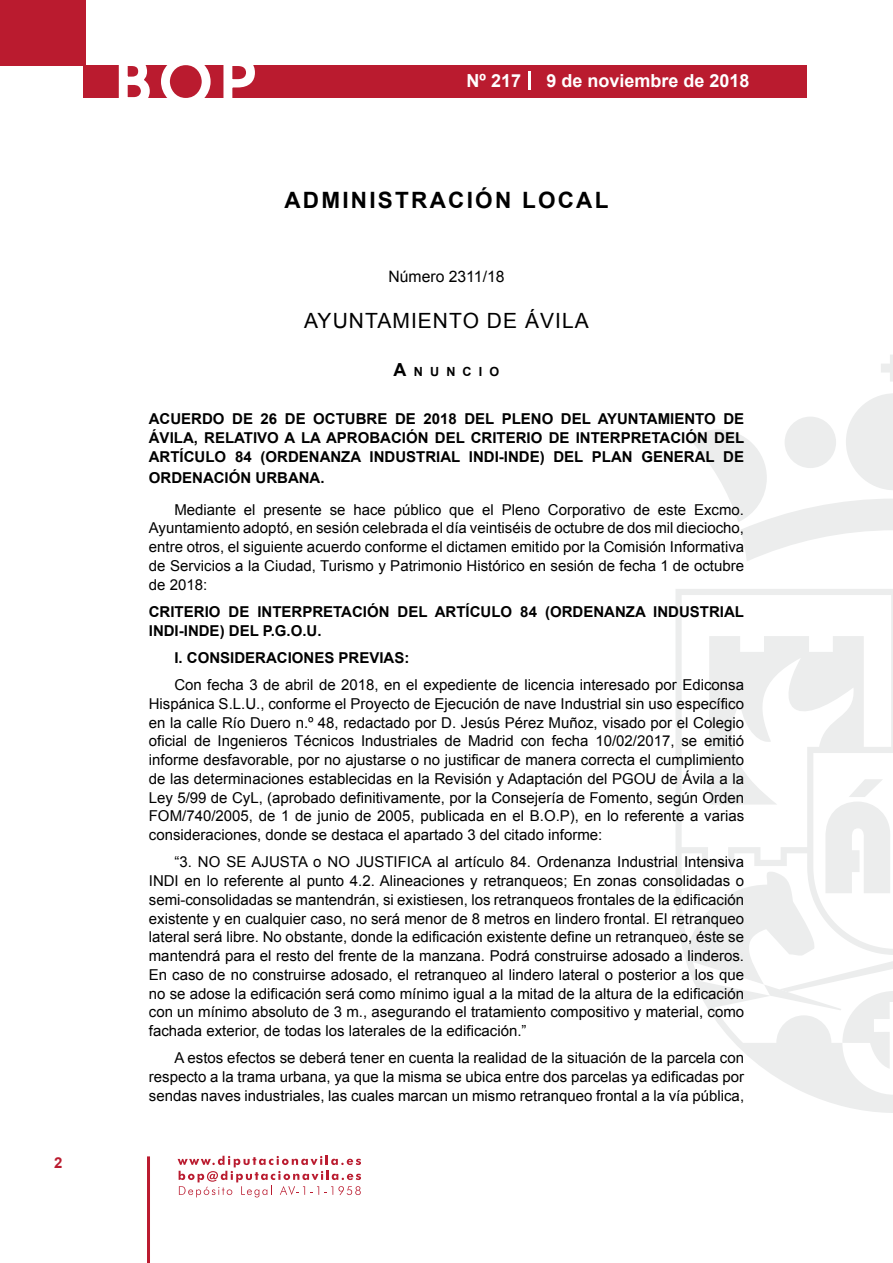
<style>
.page{position:relative;width:893px;height:1263px;background:#fff}
.page>*{position:absolute;margin:0;border:0;box-sizing:border-box;transform-origin:0 0}
.t1{font:500 61.5px "Avant Garde";color:#fff}
.t2{font:700 22.5px "Arial";letter-spacing:.1em;color:#000}
.t3{font:21px "Arial";letter-spacing:.05em;color:#000}
.t4{font:700 18px "Arial";color:#fff}
.t5{font:15.75px "Arial";color:#000}
.t6{font:15px/18.8px "Arial";color:#000;text-align:justify}
.t7{font:700 15px/18.8px "Arial";color:#000;text-align:justify}
.t8{font:700 15px "Arial";color:#ba1b2f}
.t9{font:700 12.6px "Arial";letter-spacing:.57em;color:#000}
.s1{font-size:18px}
</style>
<div class="page">
<svg style="left:178px;top:1156px;width:183px;height:41px"></svg>
<hr style="left:147px;top:1156px;width:3px;height:107px;background:#ba1b2f">
<div style="left:0;top:0;width:85px;height:66px;background:#ba1b2f"></div>
<div style="left:84px;top:65px;width:723px;height:33px;background:#ba1b2f"></div>
<svg style="left:118px;top:65px;width:32px;height:33px"></svg>
<svg style="left:161px;top:65px;width:50px;height:33px"></svg>
<svg style="left:223px;top:65px;width:32px;height:33px"></svg>
<svg style="left:529px;top:71px;width:2px;height:19px"></svg>
<svg style="left:881px;top:355px;width:12px;height:27px"></svg>
<svg style="left:690px;top:393px;width:203px;height:168px"></svg>
<svg style="left:676px;top:589px;width:217px;height:524px"></svg>
<svg style="left:764px;top:984px;width:129px;height:86px"></svg>
<svg style="left:825px;top:779px;width:66px;height:114px"></svg>
<p class="t8" style="left:54px;top:1153px;width:10px">2</p>
<h1 class="t1" style="left:115px;top:44px;width:141px">BOP</h1>
<p class="t4" style="left:467px;top:69px;width:56px">Nº 217</p>
<p class="t4" style="left:546px;top:69px;width:205px">9 de noviembre de 2018</p>
<h2 class="t2" style="left:284px;top:185px;width:325px">ADMINISTRACIÓN LOCAL</h2>
<p class="t5" style="left:388px;top:266px;width:118px">Número 2311/18</p>
<h3 class="t3" style="left:304px;top:307px;width:286px">AYUNTAMIENTO DE ÁVILA</h3>
<p class="t9" style="left:394px;top:363px;width:107px"><span class="s1">A</span>NUNCIO</p>
<p class="t7" style="left:149px;top:410px;width:597px">ACUERDO DE 26 DE OCTUBRE DE 2018 DEL PLENO DEL AYUNTAMIENTO DE ÁVILA, RELATIVO A LA APROBACIÓN DEL CRITERIO DE INTERPRETACIÓN DEL ARTÍCULO 84 (ORDENANZA INDUSTRIAL INDI-INDE) DEL PLAN GENERAL DE</p>
<p class="t7" style="left:149px;top:469px;width:177px">ORDENACIÓN URBANA.</p>
<p class="t6" style="left:149px;top:500px;width:597px;text-indent:26px">Mediante el presente se hace público que el Pleno Corporativo de este Excmo.<br>Ayuntamiento adoptó, en sesión celebrada el día veintiséis de octubre de dos mil dieciocho, entre otros, el siguiente acuerdo conforme el dictamen emitido por la Comisión Informativa de Servicios a la Ciudad, Turismo y Patrimonio Histórico en sesión de fecha 1 de octubre de 2018:</p>
<p class="t7" style="left:149px;top:603px;width:597px">CRITERIO DE INTERPRETACIÓN DEL ARTÍCULO 84 (ORDENANZA INDUSTRIAL<br>INDI-INDE) DEL P.G.O.U.</p>
<p class="t7" style="left:174px;top:649px;width:237px">I. CONSIDERACIONES PREVIAS:</p>
<p class="t6" style="left:149px;top:676px;width:597px;text-indent:26px">Con fecha 3 de abril de 2018, en el expediente de licencia interesado por Ediconsa Hispánica S.L.U., conforme el Proyecto de Ejecución de nave Industrial sin uso específico en la calle Río Duero n.º 48, redactado por D. Jesús Pérez Muñoz, visado por el Colegio oficial de Ingenieros Técnicos Industriales de Madrid con fecha 10/02/2017, se emitió informe desfavorable, por no ajustarse o no justificar de manera correcta el cumplimiento de las determinaciones establecidas en la Revisión y Adaptación del PGOU de Ávila a la Ley 5/99 de CyL, (aprobado definitivamente, por la Consejería de Fomento, según Orden FOM/740/2005, de 1 de junio de 2005, publicada en el B.O.P), en lo referente a varias consideraciones, donde se destaca el apartado 3 del citado informe:</p>
<p class="t6" style="left:149px;top:853px;width:597px;text-indent:26px">“3. NO SE AJUSTA o NO JUSTIFICA al artículo 84. Ordenanza Industrial Intensiva INDI en lo referente al punto 4.2. Alineaciones y retranqueos; En zonas consolidadas o semi-consolidadas se mantendrán, si existiesen, los retranqueos frontales de la edificación existente y en cualquier caso, no será menor de 8 metros en lindero frontal. El retranqueo lateral será libre. No obstante, donde la edificación existente define un retranqueo, éste se mantendrá para el resto del frente de la manzana. Podrá construirse adosado a linderos.<br>En caso de no construirse adosado, el retranqueo al lindero lateral o posterior a los que no se adose la edificación será como mínimo igual a la mitad de la altura de la edificación con un mínimo absoluto de 3 m., asegurando el tratamiento compositivo y material, como fachada exterior, de todas los laterales de la edificación.”</p>
<p class="t6" style="left:149px;top:1049px;width:597px;text-indent:26px">A estos efectos se deberá tener en cuenta la realidad de la situación de la parcela con respecto a la trama urbana, ya que la misma se ubica entre dos parcelas ya edificadas por sendas naves industriales, las cuales marcan un mismo retranqueo frontal a la vía pública,</p>
</div>
